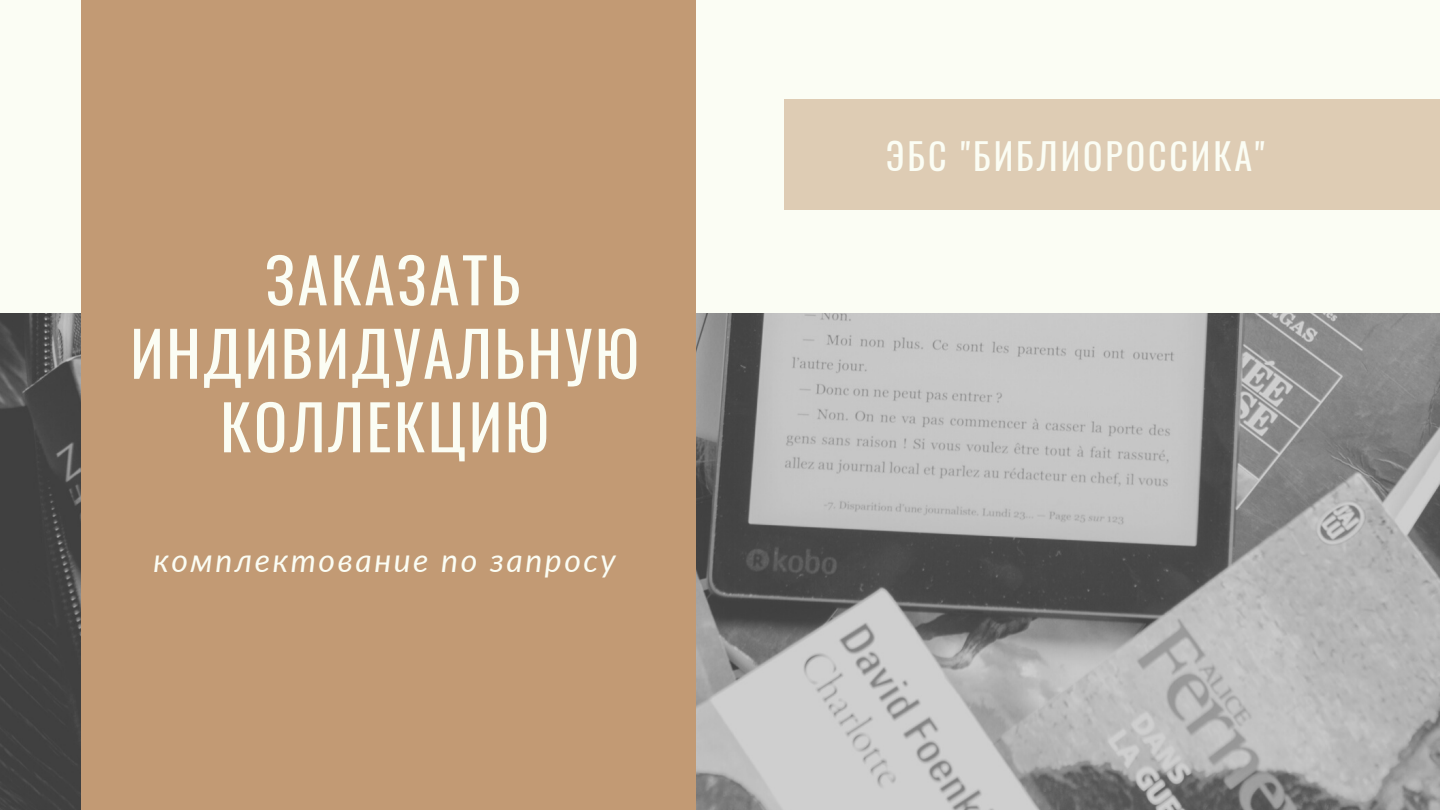
<style>
.page{position:relative;width:1440px;height:810px;background:#fbfdf4}
.page>*{position:absolute;margin:0;border:0;box-sizing:border-box;transform-origin:0 0}
.t1{font:61.7px/73.5px "Oswald";letter-spacing:.04em;color:#fbfdf4;text-align:center}
.t2{font:36px "Oswald";letter-spacing:.08em;color:#fbfdf4}
.t3{font:italic 32px "Lato";letter-spacing:.08em;color:#fbfdf4}
</style>
<div class="page">
<img style="left:0;top:313px;width:1440px;height:497px">
<div style="left:81px;top:0;width:615px;height:810px;background:#c29a74"></div>
<div style="left:784px;top:100px;width:656px;height:110px;background:#deccb4"></div>
<p class="t1" style="left:265px;top:241px;width:257px">ЗАКАЗАТЬ</p>
<p class="t1" style="left:130px;top:314px;width:511px">ИНДИВИДУАЛЬНУЮ<br>КОЛЛЕКЦИЮ</p>
<p class="t3" style="left:153px;top:540px;width:464px">комплектование по запросу</p>
<p class="t2" style="left:886px;top:128px;width:380px">ЭБС "БИБЛИОРОССИКА"</p>
</div>
